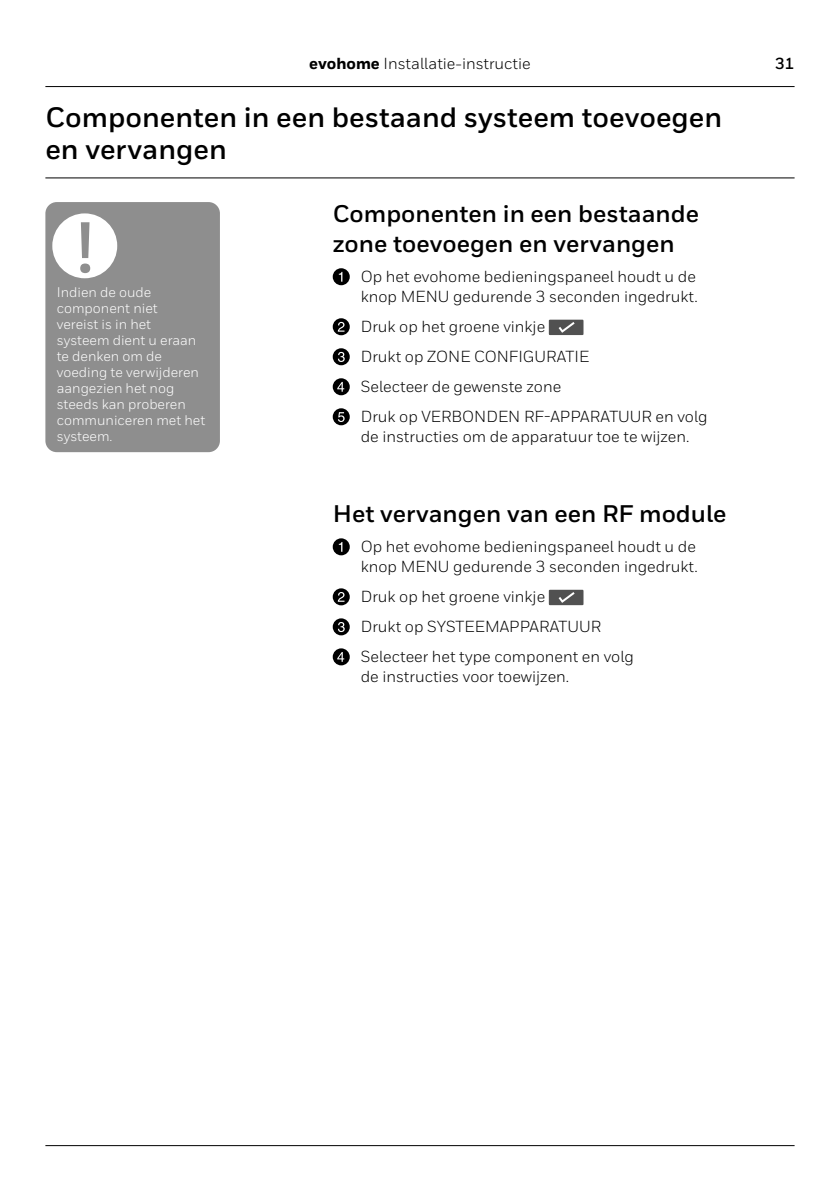
<style>
.page{position:relative;width:840px;height:1191px;background:#fff}
.page>*{position:absolute;margin:0;border:0;box-sizing:border-box;transform-origin:0 0}
.t1{font:700 72px "Honeywell Sans";color:#8e8e8e}
.t2{font:700 28px/32px "Honeywell Sans";color:#000}
.t3{font:700 24px/30px "Honeywell Sans";color:#000}
.t4{font:16px/30px "Honeywell Sans";color:#000}
.t5{font:700 16px "Honeywell Sans";color:#000}
.t6{font:14px/16px "Honeywell Sans";color:#fff}
.s1{font-weight:800}
</style>
<div class="page">
<svg style="left:332px;top:268px;width:17px;height:17px"></svg>
<svg style="left:338px;top:272px;width:4px;height:10px"></svg>
<svg style="left:332px;top:318px;width:17px;height:17px"></svg>
<svg style="left:337px;top:322px;width:7px;height:10px"></svg>
<div style="left:548px;top:320px;width:35px;height:15px;background:#515151"></div>
<svg style="left:558px;top:322px;width:16px;height:11px"></svg>
<svg style="left:332px;top:348px;width:17px;height:17px"></svg>
<svg style="left:338px;top:352px;width:6px;height:10px"></svg>
<div style="left:332px;top:378px;width:17px;height:17px;background:#000;border-radius:50%"></div>
<svg style="left:337px;top:382px;width:7px;height:10px"></svg>
<div style="left:332px;top:408px;width:17px;height:17px;background:#000;border-radius:50%"></div>
<svg style="left:338px;top:412px;width:6px;height:10px"></svg>
<svg style="left:332px;top:538px;width:17px;height:17px"></svg>
<svg style="left:338px;top:542px;width:4px;height:10px"></svg>
<svg style="left:332px;top:588px;width:17px;height:17px"></svg>
<svg style="left:337px;top:592px;width:7px;height:10px"></svg>
<div style="left:548px;top:590px;width:35px;height:15px;background:#515151"></div>
<svg style="left:558px;top:592px;width:16px;height:11px"></svg>
<svg style="left:332px;top:618px;width:17px;height:17px"></svg>
<svg style="left:338px;top:622px;width:6px;height:10px"></svg>
<div style="left:332px;top:648px;width:17px;height:17px;background:#000;border-radius:50%"></div>
<svg style="left:337px;top:652px;width:7px;height:10px"></svg>
<div style="left:45px;top:202px;width:175px;height:250px;background:#8e8e8e;border-radius:11px"></div>
<div style="left:52px;top:213px;width:65px;height:65px;background:#fff;border-radius:50%"></div>
<hr style="left:45px;top:177px;width:749px;height:1px;background:#000">
<hr style="left:45px;top:1145px;width:749px;height:1px;background:#000">
<hr style="left:45px;top:86px;width:749px;height:1px;background:#000">
<p class="t4" style="left:309px;top:49px;width:223px"><span class="s1">evohome</span> Installatie-instructie</p>
<p class="t5" style="left:774px;top:54px;width:21px">31</p>
<h2 class="t2" style="left:45px;top:102px;width:678px">Componenten in een bestaand systeem toevoegen en vervangen</h2>
<h1 class="t1" style="left:77px;top:204px;width:19px">!</h1>
<p class="t6" style="left:57px;top:284px;width:150px">Indien de oude component niet<br>vereist is in het systeem dient u eraan te denken om de voeding te verwijderen aangezien het nog steeds kan proberen communiceren met het systeem.</p>
<h3 class="t3" style="left:332px;top:199px;width:367px">Componenten in een bestaande zone toevoegen en vervangen</h3>
<p class="t4" style="left:360px;top:267px;width:338px;line-height:20px">Op het evohome bedieningspaneel houdt u de knop MENU gedurende 3 seconden ingedrukt.</p>
<p class="t4" style="left:360px;top:312px;width:348px">Druk op het groene vinkje<br>Drukt op ZONE CONFIGURATIE<br>Selecteer de gewenste zone<br>Druk op VERBONDEN RF-APPARATUUR en volg</p>
<p class="t4" style="left:360px;top:422px;width:330px">de instructies om de apparatuur toe te wijzen.</p>
<h3 class="t3" style="left:332px;top:499px;width:395px">Het vervangen van een RF module</h3>
<p class="t4" style="left:360px;top:537px;width:338px;line-height:20px">Op het evohome bedieningspaneel houdt u de knop MENU gedurende 3 seconden ingedrukt.</p>
<p class="t4" style="left:360px;top:582px;width:274px">Druk op het groene vinkje<br>Drukt op SYSTEEMAPPARATUUR<br>Selecteer het type component en volg</p>
<p class="t4" style="left:360px;top:662px;width:210px">de instructies voor toewijzen.</p>
</div>
